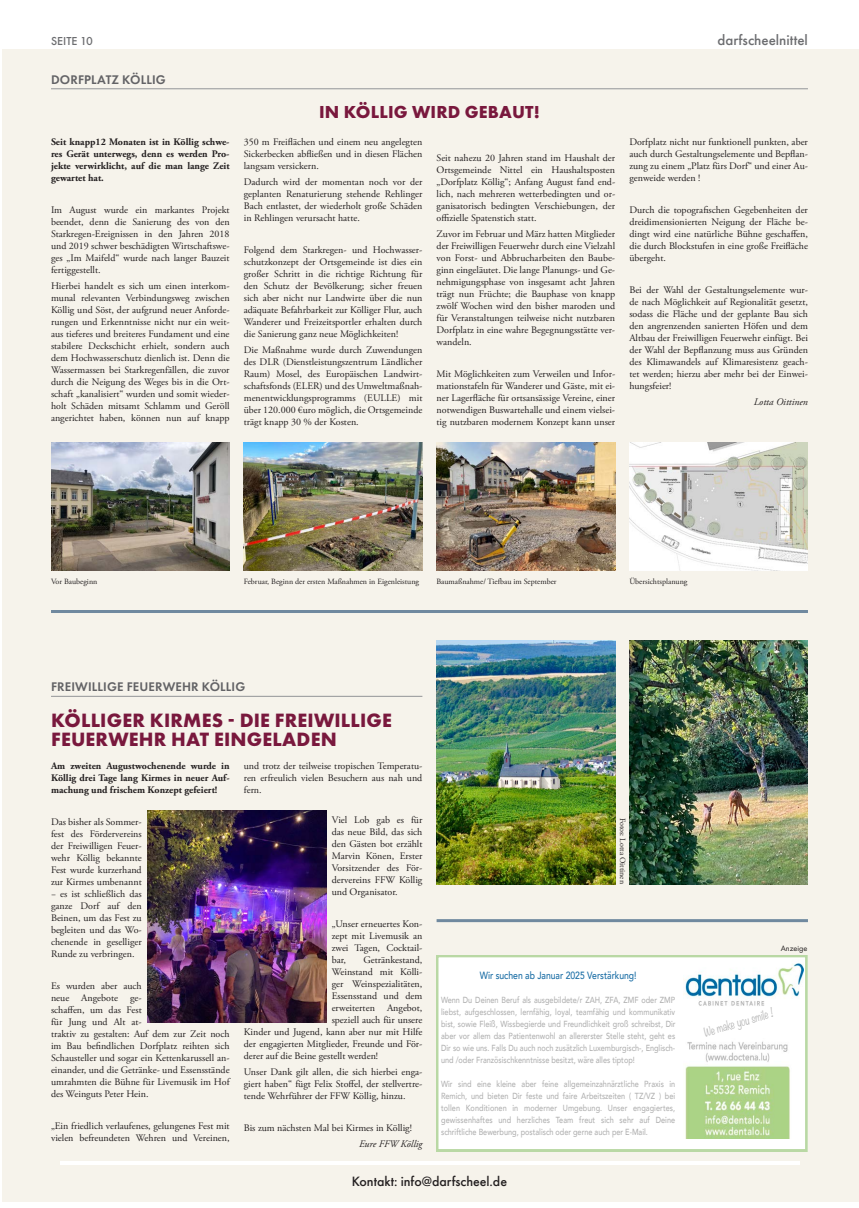
<style>
.page{position:relative;width:859px;height:1208px;background:#fff}
.page>*{position:absolute;margin:0;border:0;box-sizing:border-box;transform-origin:0 0}
.t1{font:700 20px/19px "Futura PT";letter-spacing:.01em;color:#79183d}
.t2{font:700 18px "Futura PT";letter-spacing:.01em;color:#79183d}
.t3{font:500 15px "Futura PT";color:#6c6d70}
.t4{font:500 14px "Futura PT";color:#231f20}
.t5{font:600 13px "Futura PT";letter-spacing:.01em;color:#636366}
.t6{font:500 12px "Futura PT";color:#6c6d70}
.t7{font:300 11.1px "Noteworthy";color:#b4b4b4;scale:.85 1}
.t8{font:500 10.4px "Avenir";color:#196da5;scale:.83 1}
.t9{font:10px/12px "Adobe Garamond Pro";color:#231f20;text-align:justify}
.t10{font:700 10px/12px "Adobe Garamond Pro";color:#231f20;text-align:justify}
.t11{font:italic 10px "Adobe Garamond Pro";color:#231f20}
.t12{font:500 8.8px/12px "Avenir";color:#b1b1b1;text-align:justify;scale:.83 1}
.t13{font:8.2px "Futura PT";color:#231f20}
.t14{font:8px "Adobe Garamond Pro";color:#231f20}
</style>
<div class="page">
<div style="left:2px;top:0;width:857px;height:1202px;background:#f6f3eb"></div>
<div style="left:2px;top:0;width:857px;height:48px;background:#fff"></div>
<hr style="left:60px;top:1161px;width:739px;height:3px;background:#fff">
<div style="left:436px;top:955px;width:372px;height:196px;background:#fff"></div>
<img style="left:683px;top:1038px;width:109px;height:100px">
<img style="left:683px;top:959px;width:120px;height:57px">
<hr style="left:51px;top:696px;width:371px;height:1px;background:#939598">
<img style="left:147px;top:810px;width:179px;height:213px">
<hr style="left:51px;top:88px;width:757px;height:1px;background:#939598">
<img style="left:244px;top:442px;width:178px;height:129px">
<img style="left:437px;top:442px;width:178px;height:129px">
<img style="left:51px;top:442px;width:179px;height:129px">
<img style="left:629px;top:442px;width:179px;height:129px">
<hr style="left:51px;top:610px;width:757px;height:3px;background:#70899f">
<hr style="left:437px;top:919px;width:371px;height:3px;background:#70899f">
<img style="left:437px;top:641px;width:178px;height:243px">
<img style="left:629px;top:641px;width:179px;height:243px">
<p class="t6" style="left:51px;top:34px;width:43px">SEITE 10</p>
<h3 class="t3" style="left:717px;top:31px;width:92px">darfscheelnittel</h3>
<h3 class="t5" style="left:51px;top:71px;width:116px">DORFPLATZ KÖLLIG</h3>
<p class="t10" style="left:51px;top:136px;width:180px">Seit knapp12 Monaten ist in Köllig schwe&shy;res Gerät unterwegs, denn es werden Pro&shy;jekte verwirklicht, auf die man lange Zeit gewartet hat.</p>
<p class="t9" style="left:51px;top:204px;width:180px">Im August wurde ein markantes Projekt beendet, denn die Sanierung des von den Starkregen-Ereignissen in den Jahren 2018 und 2019 schwer beschädigten Wirtschaftswe&shy;ges „Im Maifeld“ wurde nach langer Bauzeit fertiggestellt.</p>
<p class="t9" style="left:51px;top:280px;width:180px">Hierbei handelt es sich um einen interkom&shy;munal relevanten Verbindungsweg zwischen Köllig und Söst, der aufgrund neuer Anforde&shy;rungen und Erkenntnisse nicht nur ein weit&shy;aus tieferes und breiteres Fundament und eine stabilere Deckschicht erhielt, sondern auch dem Hochwasserschutz dienlich ist. Denn die Wassermassen bei Starkregenfällen, die zuvor durch die Neigung des Weges bis in die Ort&shy;schaft „kanalisiert“ wurden und somit wieder&shy;holt Schäden mitsamt Schlamm und Geröll angerichtet haben, können nun auf knapp</p>
<h2 class="t2" style="left:319px;top:101px;width:222px">IN KÖLLIG WIRD GEBAUT!</h2>
<p class="t9" style="left:244px;top:136px;width:180px">350 m Freiflächen und einem neu angelegten Sickerbecken abfließen und in diesen Flächen langsam versickern.</p>
<p class="t9" style="left:244px;top:176px;width:180px">Dadurch wird der momentan noch vor der geplanten Renaturierung stehende Rehlinger Bach entlastet, der wiederholt große Schäden in Rehlingen verursacht hatte.</p>
<p class="t9" style="left:244px;top:244px;width:180px">Folgend dem Starkregen- und Hochwasser&shy;schutzkonzept der Ortsgemeinde ist dies ein großer Schritt in die richtige Richtung für den Schutz der Bevölkerung; sicher freuen sich aber nicht nur Landwirte über die nun adäquate Befahrbarkeit zur Kölliger Flur, auch Wanderer und Freizeitsportler erhalten durch die Sanierung ganz neue Möglichkeiten!</p>
<p class="t9" style="left:244px;top:344px;width:180px">Die Maßnahme wurde durch Zuwendungen des DLR (Dienstleistungszentrum Ländlicher Raum) Mosel, des Europäischen Landwirt&shy;schaftsfonds (ELER) und des Umweltmaßnah&shy;menentwicklungsprogramms (EULLE) mit über 120.000 €uro möglich, die Ortsgemeinde trägt knapp 30 % der Kosten.</p>
<p class="t9" style="left:437px;top:152px;width:180px">Seit nahezu 20 Jahren stand im Haushalt der Ortsgemeinde Nittel ein Haushaltsposten „Dorfplatz Köllig“; Anfang August fand end&shy;lich, nach mehreren wetterbedingten und or&shy;ganisatorisch bedingten Verschiebungen, der offizielle Spatenstich statt.</p>
<p class="t9" style="left:437px;top:228px;width:180px">Zuvor im Februar und März hatten Mitglieder der Freiwilligen Feuerwehr durch eine Vielzahl von Forst- und Abbrucharbeiten den Baube&shy;ginn eingeläutet. Die lange Planungs- und Ge&shy;nehmigungsphase von insgesamt acht Jahren trägt nun Früchte; die Bauphase von knapp zwölf Wochen wird den bisher maroden und für Veranstaltungen teilweise nicht nutzbaren Dorfplatz in eine wahre Begegnungsstätte ver&shy;wandeln.</p>
<p class="t9" style="left:437px;top:368px;width:180px">Mit Möglichkeiten zum Verweilen und Infor&shy;mationstafeln für Wanderer und Gäste, mit ei&shy;ner Lagerfläche für ortsansässige Vereine, einer notwendigen Buswartehalle und einem vielsei&shy;tig nutzbaren modernem Konzept kann unser</p>
<p class="t9" style="left:629px;top:136px;width:180px">Dorfplatz nicht nur funktionell punkten, aber auch durch Gestaltungselemente und Bepflan&shy;zung zu einem „Platz fürs Dorf“ und einer Au&shy;genweide werden !</p>
<p class="t9" style="left:629px;top:204px;width:180px">Durch die topografischen Gegebenheiten der dreidimensionierten Neigung der Fläche be&shy;dingt wird eine natürliche Bühne geschaffen, die durch Blockstufen in eine große Freifläche übergeht.</p>
<p class="t9" style="left:629px;top:284px;width:180px">Bei der Wahl der Gestaltungselemente wur&shy;de nach Möglichkeit auf Regionalität gesetzt, sodass die Fläche und der geplante Bau sich den angrenzenden sanierten Höfen und dem Altbau der Freiwilligen Feuerwehr einfügt. Bei der Wahl der Bepflanzung muss aus Gründen des Klimawandels auf Klimaresistenz geach&shy;tet werden; hierzu aber mehr bei der Einwei&shy;hungsfeier!</p>
<p class="t11" style="left:754px;top:396px;width:56px">Lotta Oittinen</p>
<p class="t14" style="left:51px;top:577px;width:48px">Vor Baubeginn</p>
<p class="t14" style="left:244px;top:577px;width:177px">Februar, Beginn der ersten Maßnahmen in Eigenleistung</p>
<p class="t14" style="left:437px;top:577px;width:122px">Baumaßnahme/ Tiefbau im September</p>
<p class="t14" style="left:629px;top:577px;width:60px">Übersichtsplanung</p>
<h3 class="t5" style="left:51px;top:678px;width:196px">FREIWILLIGE FEUERWEHR KÖLLIG</h3>
<h1 class="t1" style="left:51px;top:710px;width:342px">KÖLLIGER KIRMES - DIE FREIWILLIGE<br>FEUERWEHR HAT EINGELADEN</h1>
<p class="t10" style="left:51px;top:760px;width:180px">Am zweiten Augustwochenende wurde in Köllig drei Tage lang Kirmes in neuer Auf&shy;machung und frischem Konzept gefeiert!</p>
<p class="t9" style="left:51px;top:816px;width:92px">Das bisher als Sommer&shy;fest des Fördervereins der Freiwilligen Feuer&shy;wehr Köllig bekannte Fest wurde kurzerhand zur Kirmes umbenannt − es ist schließlich das ganze Dorf auf den Beinen, um das Fest zu begleiten und das Wo&shy;chenende in geselliger Runde zu verbringen.</p>
<p class="t9" style="left:51px;top:980px;width:180px;text-align:left">Es wurden aber auch<br>neue Angebote ge-<br>schaffen, um das Fest<br>für Jung und Alt at-<br>traktiv zu gestalten: Auf dem zur Zeit noch im Bau befindlichen Dorfplatz reihten sich<br>Schausteller und sogar ein Kettenkarussell an&shy;einander, und die Getränke- und Essensstände umrahmten die Bühne für Livemusik im Hof des Weinguts Peter Hein.</p>
<p class="t9" style="left:51px;top:1120px;width:180px">„Ein friedlich verlaufenes, gelungenes Fest mit vielen befreundeten Wehren und Vereinen,</p>
<p class="t9" style="left:244px;top:760px;width:180px">und trotz der teilweise tropischen Temperatu&shy;ren erfreulich vielen Besuchern aus nah und fern.</p>
<p class="t9" style="left:332px;top:814px;width:92px">Viel Lob gab es für das neue Bild, das sich den Gästen bot erzählt Marvin Könen, Erster Vorsitzender des För&shy;dervereins FFW Köllig und Organisator.</p>
<p class="t9" style="left:332px;top:918px;width:92px">„Unser erneuertes Kon&shy;zept mit Livemusik an zwei Tagen, Cocktail&shy;bar,</p>
<p class="t9" style="left:363px;top:954px;width:61px">Getränkestand,</p>
<p class="t9" style="left:332px;top:966px;width:92px">Weinstand mit Kölli-</p>
<p class="t9" style="left:332px;top:978px;width:92px">ger Weinspezialitäten,</p>
<p class="t9" style="left:332px;top:990px;width:92px">Essensstand und dem</p>
<p class="t9" style="left:332px;top:1002px;width:92px">erweiterten Angebot,</p>
<p class="t9" style="left:332px;top:1014px;width:92px">speziell auch für unsere</p>
<p class="t9" style="left:244px;top:1026px;width:180px">Kinder und Jugend, kann aber nur mit Hilfe</p>
<p class="t9" style="left:244px;top:1038px;width:180px">der engagierten Mitglieder, Freunde und För-</p>
<p class="t9" style="left:244px;top:1050px;width:136px">derer auf die Beine gestellt werden!</p>
<p class="t9" style="left:244px;top:1066px;width:180px">Unser Dank gilt allen, die sich hierbei enga&shy;giert haben“ fügt Felix Stoffel, der stellvertre&shy;tende Wehrführer der FFW Köllig, hinzu.</p>
<p class="t9" style="left:244px;top:1122px;width:170px">Bis zum nächsten Mal bei Kirmes in Köllig!</p>
<p class="t11" style="left:359px;top:1138px;width:65px">Eure FFW Köllig</p>
<p class="t14" style="left:627px;top:817px;width:68px;rotate:90deg">Fotos: Lotta Oittinen</p>
<p class="t8" style="left:480px;top:966px;width:191px">Wir suchen ab Januar 2025 Verstärkung!</p>
<p class="t12" style="left:441px;top:993px;width:284px">Wenn Du Deinen Beruf als ausgebildete/r ZAH, ZFA, ZMF oder ZMP liebst, aufgeschlossen, lernfähig, loyal, teamfähig und kommunikativ bist, sowie Fleiß, Wissbegierde und Freundlichkeit groß schreibst, Dir aber vor allem das Patientenwohl an allererster Stelle steht, geht es Dir so wie uns. Falls Du auch noch zusätzlich Luxemburgisch-, Englisch&shy;und /oder Französischkenntnisse besitzt, wäre alles tiptop!</p>
<p class="t12" style="left:441px;top:1077px;width:284px">Wir sind eine kleine aber feine allgemeinzahnärztliche Praxis in Remich, und bieten Dir feste und faire Arbeitszeiten ( TZ/VZ ) bei tollen Konditionen in moderner Umgebung. Unser engagiertes, gewissenhaftes und herzliches Team freut sich sehr auf Deine schriftliche Bewerbung, postalisch oder gerne auch per E-Mail.</p>
<h3 class="t4" style="left:352px;top:1173px;width:157px">Kontakt: info@darfscheel.de</h3>
<p class="t13" style="left:781px;top:944px;width:28px">Anzeige</p>
<p class="t7" style="left:701px;top:1023px;width:86px;rotate:-16deg">We make you smile !</p>
</div>
